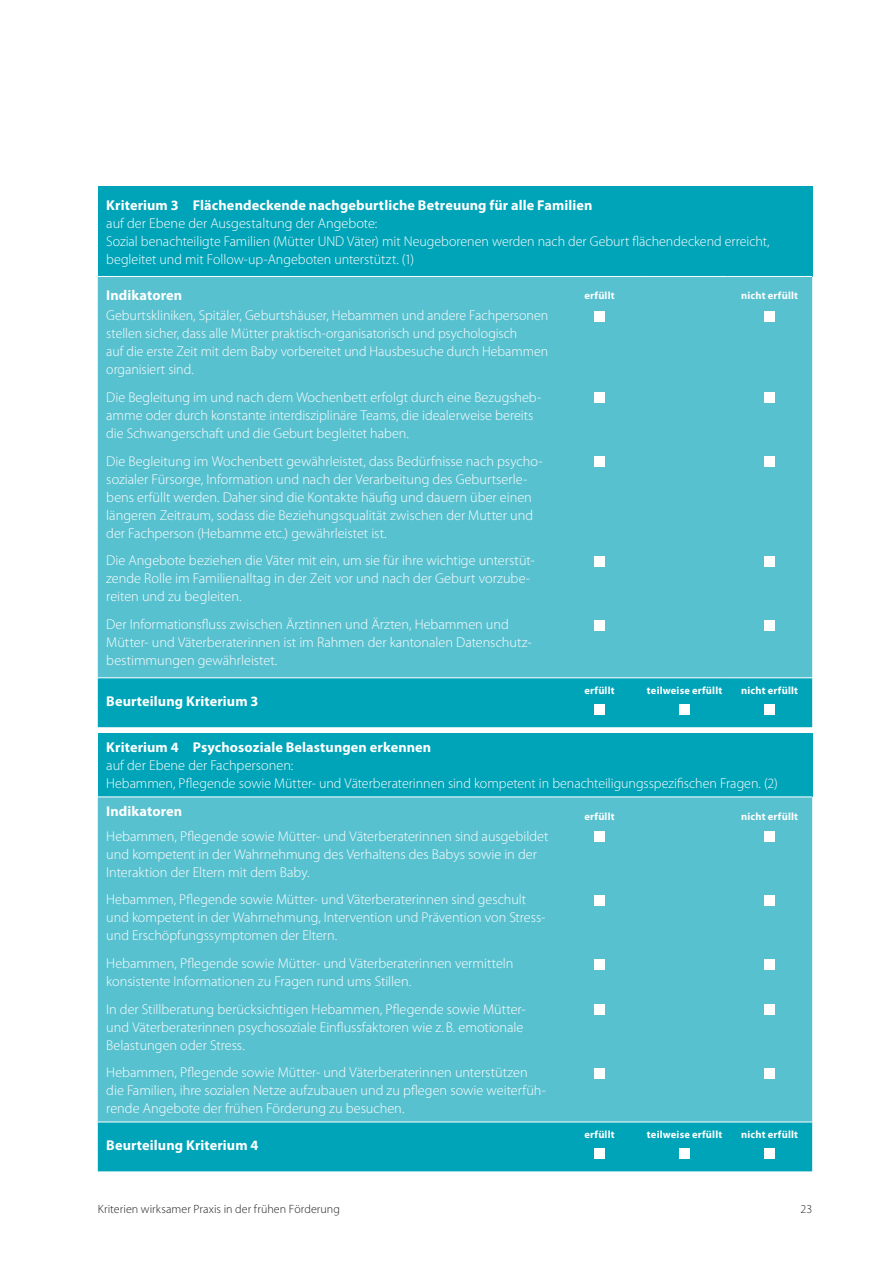
<style>
.page{position:relative;width:893px;height:1263px;background:#fff}
.page>*{position:absolute;margin:0;border:0;box-sizing:border-box;transform-origin:0 0}
.t1{font:300 14.25px/18px "Myriad Pro";letter-spacing:-.005em;color:#fff}
.t2{font:700 14.25px "Myriad Pro";letter-spacing:.01em;color:#fff}
.t3{font:300 12px "Myriad Pro";letter-spacing:.01em;color:#231f20}
.t4{font:700 10.5px "Myriad Pro";letter-spacing:.02em;color:#fff}
</style>
<div class="page">
<div style="left:98px;top:186px;width:714px;height:90px;background:#00a4b8"></div>
<div style="left:98px;top:277px;width:714px;height:400px;background:#58c1cf"></div>
<div style="left:98px;top:678px;width:714px;height:49px;background:#00a4b8"></div>
<div style="left:594px;top:311px;width:11px;height:10px;background:#fff"></div>
<div style="left:764px;top:311px;width:11px;height:10px;background:#fff"></div>
<div style="left:594px;top:393px;width:11px;height:10px;background:#fff"></div>
<div style="left:764px;top:393px;width:11px;height:10px;background:#fff"></div>
<div style="left:594px;top:456px;width:11px;height:11px;background:#fff"></div>
<div style="left:764px;top:456px;width:11px;height:11px;background:#fff"></div>
<div style="left:594px;top:556px;width:11px;height:10px;background:#fff"></div>
<div style="left:764px;top:556px;width:11px;height:10px;background:#fff"></div>
<div style="left:594px;top:620px;width:11px;height:10px;background:#fff"></div>
<div style="left:764px;top:620px;width:11px;height:10px;background:#fff"></div>
<div style="left:594px;top:704px;width:11px;height:10px;background:#fff"></div>
<div style="left:679px;top:704px;width:11px;height:10px;background:#fff"></div>
<div style="left:764px;top:704px;width:11px;height:10px;background:#fff"></div>
<div style="left:98px;top:733px;width:714px;height:64px;background:#00a4b8"></div>
<div style="left:98px;top:797px;width:714px;height:324px;background:#58c1cf"></div>
<div style="left:98px;top:1122px;width:714px;height:49px;background:#00a4b8"></div>
<hr style="left:98px;top:796px;width:459px;height:1px;background:#fff">
<hr style="left:557px;top:796px;width:85px;height:1px;background:#fff">
<hr style="left:642px;top:796px;width:85px;height:1px;background:#fff">
<hr style="left:727px;top:796px;width:85px;height:1px;background:#fff">
<div style="left:594px;top:831px;width:11px;height:11px;background:#fff"></div>
<div style="left:764px;top:831px;width:11px;height:11px;background:#fff"></div>
<div style="left:594px;top:895px;width:11px;height:10px;background:#fff"></div>
<div style="left:764px;top:895px;width:11px;height:10px;background:#fff"></div>
<div style="left:594px;top:959px;width:11px;height:10px;background:#fff"></div>
<div style="left:764px;top:959px;width:11px;height:10px;background:#fff"></div>
<div style="left:594px;top:1005px;width:11px;height:10px;background:#fff"></div>
<div style="left:764px;top:1005px;width:11px;height:10px;background:#fff"></div>
<div style="left:594px;top:1068px;width:11px;height:10px;background:#fff"></div>
<div style="left:764px;top:1068px;width:11px;height:10px;background:#fff"></div>
<div style="left:594px;top:1148px;width:11px;height:10px;background:#fff"></div>
<div style="left:679px;top:1148px;width:11px;height:10px;background:#fff"></div>
<div style="left:764px;top:1148px;width:11px;height:10px;background:#fff"></div>
<p class="t2" style="left:106px;top:197px;width:488px">Kriterium 3 Flächendeckende nachgeburtliche Betreuung für alle Familien</p>
<p class="t1" style="left:106px;top:214px;width:665px">auf der Ebene der Ausgestaltung der Angebote:<br>Sozial benachteiligte Familien (Mütter UND Väter) mit Neugeborenen werden nach der Geburt flächendeckend erreicht, begleitet und mit Follow-up-Angeboten unterstützt. (1)</p>
<p class="t2" style="left:106px;top:287px;width:77px">Indikatoren</p>
<p class="t4" style="left:584px;top:290px;width:32px">erfüllt</p>
<p class="t4" style="left:741px;top:290px;width:58px">nicht erfüllt</p>
<p class="t1" style="left:106px;top:307px;width:444px">Geburtskliniken, Spitäler, Geburtshäuser, Hebammen und andere Fachpersonen stellen sicher, dass alle Mütter praktisch-organisatorisch und psychologisch<br>auf die erste Zeit mit dem Baby vorbereitet und Hausbesuche durch Hebammen organisiert sind.</p>
<p class="t1" style="left:106px;top:388px;width:436px">Die Begleitung im und nach dem Wochenbett erfolgt durch eine Bezugsheb&shy;amme oder durch konstante interdisziplinäre Teams, die idealerweise bereits die Schwangerschaft und die Geburt begleitet haben.</p>
<p class="t1" style="left:106px;top:452px;width:438px">Die Begleitung im Wochenbett gewährleistet, dass Bedürfnisse nach psycho&shy;sozialer Fürsorge, Information und nach der Verarbeitung des Geburtserle&shy;bens erfüllt werden. Daher sind die Kontakte häufig und dauern über einen längeren Zeitraum, sodass die Beziehungsqualität zwischen der Mutter und der Fachperson (Hebamme etc.) gewährleistet ist.</p>
<p class="t1" style="left:106px;top:552px;width:430px">Die Angebote beziehen die Väter mit ein, um sie für ihre wichtige unterstüt&shy;zende Rolle im Familienalltag in der Zeit vor und nach der Geburt vorzube&shy;reiten und zu begleiten.</p>
<p class="t1" style="left:106px;top:615px;width:426px">Der Informationsfluss zwischen Ärztinnen und Ärzten, Hebammen und<br>Mütter- und Väterberaterinnen ist im Rahmen der kantonalen Datenschutz&shy;bestimmungen gewährleistet.</p>
<p class="t2" style="left:106px;top:693px;width:154px">Beurteilung Kriterium 3</p>
<p class="t4" style="left:584px;top:685px;width:32px">erfüllt</p>
<p class="t4" style="left:647px;top:685px;width:77px">teilweise erfüllt</p>
<p class="t4" style="left:741px;top:685px;width:58px">nicht erfüllt</p>
<p class="t2" style="left:106px;top:740px;width:326px">Kriterium 4 Psychosoziale Belastungen erkennen</p>
<p class="t1" style="left:106px;top:757px;width:673px">auf der Ebene der Fachpersonen:<br>Hebammen, Pflegende sowie Mütter- und Väterberaterinnen sind kompetent in benachteiligungsspezifischen Fragen. (2)</p>
<p class="t2" style="left:106px;top:803px;width:77px">Indikatoren</p>
<p class="t4" style="left:584px;top:810px;width:32px">erfüllt</p>
<p class="t4" style="left:741px;top:810px;width:58px">nicht erfüllt</p>
<p class="t1" style="left:106px;top:827px;width:444px">Hebammen, Pflegende sowie Mütter- und Väterberaterinnen sind ausgebildet und kompetent in der Wahrnehmung des Verhaltens des Babys sowie in der<br>Interaktion der Eltern mit dem Baby.</p>
<p class="t1" style="left:106px;top:891px;width:440px">Hebammen, Pflegende sowie Mütter- und Väterberaterinnen sind geschult und kompetent in der Wahrnehmung, Intervention und Prävention von Stress&shy;und Erschöpfungssymptomen der Eltern.</p>
<p class="t1" style="left:106px;top:954px;width:409px">Hebammen, Pflegende sowie Mütter- und Väterberaterinnen vermitteln konsistente Informationen zu Fragen rund ums Stillen.</p>
<p class="t1" style="left:106px;top:1000px;width:421px">In der Stillberatung berücksichtigen Hebammen, Pflegende sowie Mütter&shy;und Väterberaterinnen psychosoziale Einflussfaktoren wie z.B. emotionale<br>Belastungen oder Stress.</p>
<p class="t1" style="left:106px;top:1064px;width:441px">Hebammen, Pflegende sowie Mütter- und Väterberaterinnen unterstützen die Familien, ihre sozialen Netze aufzubauen und zu pflegen sowie weiterfüh&shy;rende Angebote der frühen Förderung zu besuchen.</p>
<p class="t2" style="left:106px;top:1137px;width:154px">Beurteilung Kriterium 4</p>
<p class="t4" style="left:584px;top:1129px;width:32px">erfüllt</p>
<p class="t4" style="left:647px;top:1129px;width:77px">teilweise erfüllt</p>
<p class="t4" style="left:741px;top:1129px;width:58px">nicht erfüllt</p>
<p class="t3" style="left:98px;top:1202px;width:244px">Kriterien wirksamer Praxis in der frühen Förderung</p>
<p class="t3" style="left:800px;top:1202px;width:13px">23</p>
</div>
